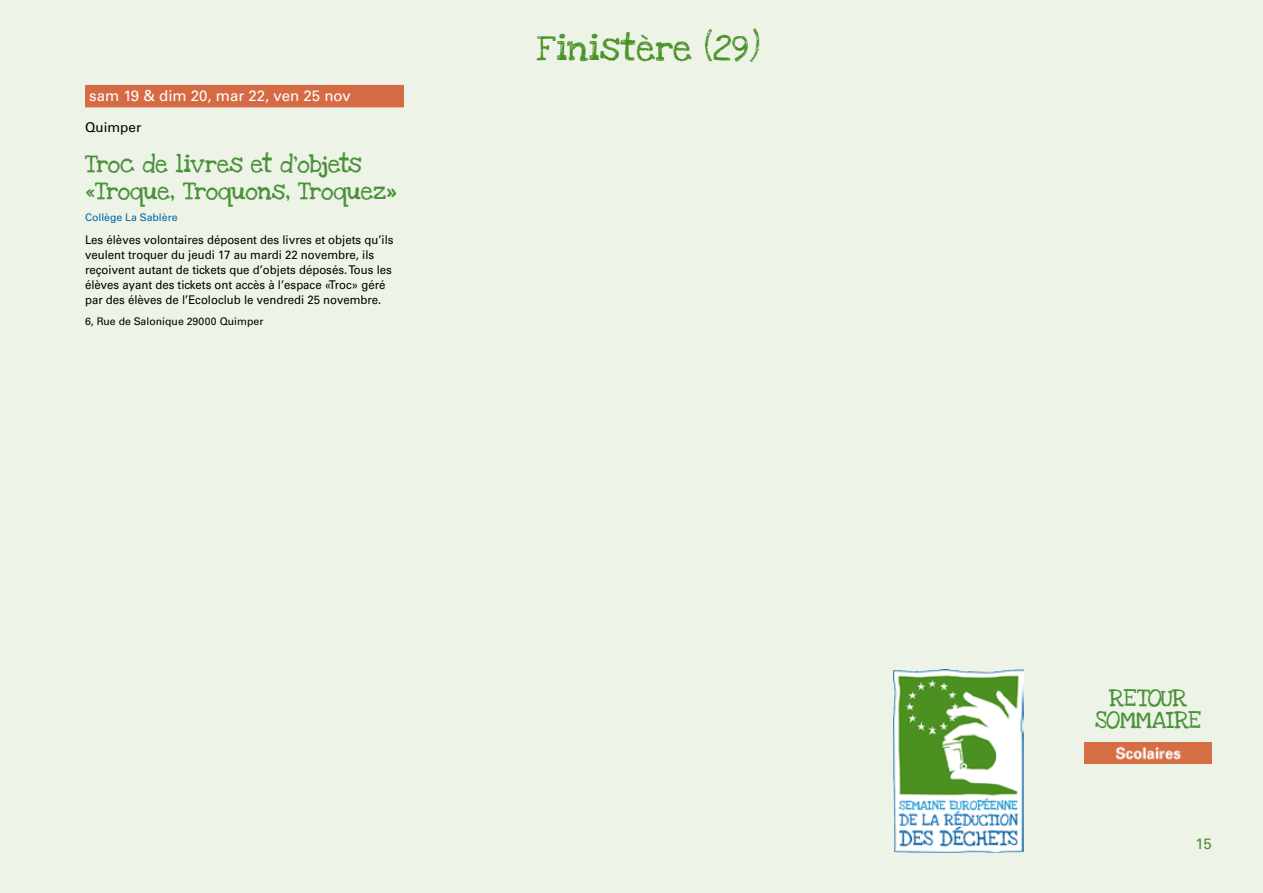
<style>
.page{position:relative;width:1263px;height:893px;background:#eef3e8}
.page>*{position:absolute;margin:0;border:0;box-sizing:border-box;transform-origin:0 0}
.t1{font:27px "Love Ya Like A Sister";color:#489225}
.t2{font:18px/27px "Love Ya Like A Sister Solid";color:#499239}
.t3{font:18px/22.5px "Love Ya Like A Sister Solid";letter-spacing:-.03em;color:#499239;text-align:center}
.t4{font:15px "Univers LT Std";color:#fff}
.t5{font:15px "Univers LT Std";color:#489225}
.t6{font:13.5px "Univers LT Std";color:#000}
.t7{font:12px/15px "Univers LT Std";color:#000;scale:.95 1}
.t8{font:10.5px "Univers LT Std";color:#000}
.t9{font:10.5px "Univers LT Std";color:#0066a2}
</style>
<div class="page">
<img style="left:893px;top:670px;width:131px;height:183px">
<div style="left:85px;top:85px;width:319px;height:22px;background:#d56b44"></div>
<img style="left:1084px;top:743px;width:128px;height:21px">
<p class="t4" style="left:89px;top:87px;width:263px">sam 19 &amp; dim 20, mar 22, ven 25 nov</p>
<p class="t6" style="left:85px;top:119px;width:58px">Quimper</p>
<h2 class="t2" style="left:85px;top:151px;width:313px">Troc de livres et d’objets «Troque, Troquons, Troquez»</h2>
<p class="t9" style="left:85px;top:211px;width:94px">Collège La Sablère</p>
<p class="t7" style="left:85px;top:233px;width:326px">Les élèves volontaires déposent des livres et objets qu’ils veulent troquer du jeudi 17 au mardi 22 novembre, ils reçoivent autant de tickets que d’objets déposés. Tous les élèves ayant des tickets ont accès à l’espace «Troc» géré par des élèves de l’Ecoloclub le vendredi 25 novembre.</p>
<p class="t8" style="left:85px;top:315px;width:180px">6, Rue de Salonique 29000 Quimper</p>
<h1 class="t1" style="left:536px;top:26px;width:226px">F inistère (29)</h1>
<h2 class="t3" style="left:1095px;top:687px;width:107px">RETOUR<br>SOMMAIRE</h2>
<p class="t5" style="left:1195px;top:834px;width:18px">15</p>
</div>
